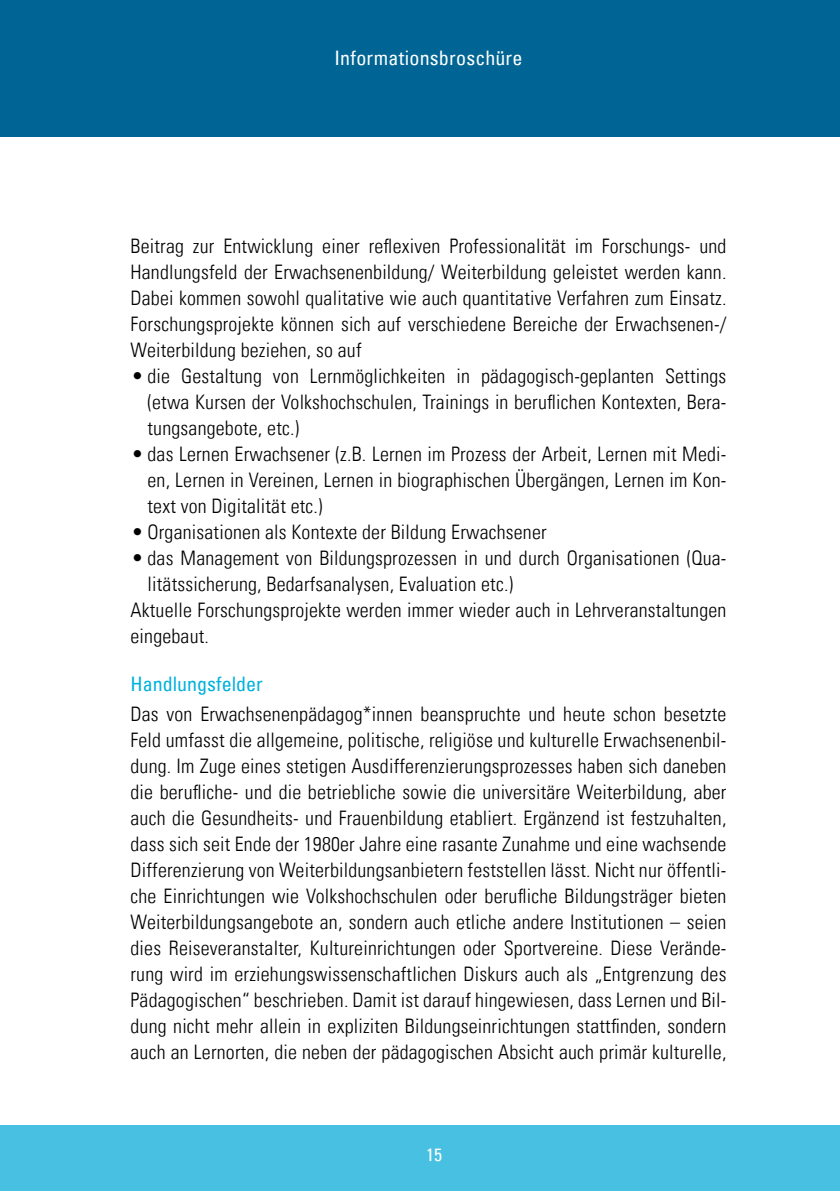
<style>
.page{position:relative;width:840px;height:1191px;background:#fff}
.page>*{position:absolute;margin:0;border:0;box-sizing:border-box;transform-origin:0 0}
.t1{font:20px/26px "Univers Com 47 Light Cond";letter-spacing:.01em;color:#000;text-align:justify}
.t2{font:condensed 20px "Univers Com 57";letter-spacing:.01em;color:#fff}
.t3{font:condensed 20px "Univers Com 57";color:#00b1dc}
.t4{font:condensed 18px "Univers Com 57";color:#fff}
</style>
<div class="page">
<div style="left:0;top:0;width:839px;height:136px;background:#006594"></div>
<div style="left:0;top:1125px;width:839px;height:66px;background:#48c0e2"></div>
<p class="t2" style="left:334px;top:45px;width:190px">Informationsbroschüre</p>
<p class="t1" style="left:130px;top:233px;width:597px">Beitrag zur Entwicklung einer reflexiven Professionalität im Forschungs- und Handlungsfeld der Erwachsenenbildung/ Weiterbildung geleistet werden kann.<br>Dabei kommen sowohl qualitative wie auch quantitative Verfahren zum Einsatz.<br>Forschungsprojekte können sich auf verschiedene Bereiche der Erwachsenen-/ Weiterbildung beziehen, so auf</p>
<p class="t1" style="left:147px;top:363px;width:580px;text-indent:-16px">• die Gestaltung von Lernmöglichkeiten in pädagogisch-geplanten Settings (etwa Kursen der Volkshochschulen, Trainings in beruflichen Kontexten, Bera&shy;tungsangebote, etc.)</p>
<p class="t1" style="left:147px;top:441px;width:580px;text-indent:-16px">• das Lernen Erwachsener (z.B. Lernen im Prozess der Arbeit, Lernen mit Medi&shy;en, Lernen in Vereinen, Lernen in biographischen Übergängen, Lernen im Kon&shy;text von Digitalität etc.)</p>
<p class="t1" style="left:131px;top:519px;width:416px">• Organisationen als Kontexte der Bildung Erwachsener</p>
<p class="t1" style="left:131px;top:545px;width:596px">• das Management von Bildungsprozessen in und durch Organisationen (Qua-</p>
<p class="t1" style="left:147px;top:571px;width:367px">litätssicherung, Bedarfsanalysen, Evaluation etc.)</p>
<p class="t1" style="left:130px;top:597px;width:597px">Aktuelle Forschungsprojekte werden immer wieder auch in Lehrveranstaltungen</p>
<p class="t1" style="left:130px;top:623px;width:80px">eingebaut.</p>
<p class="t3" style="left:130px;top:671px;width:134px">Handlungsfelder</p>
<p class="t1" style="left:130px;top:701px;width:597px">Das von Erwachsenenpädagog*innen beanspruchte und heute schon besetzte Feld umfasst die allgemeine, politische, religiöse und kulturelle Erwachsenenbil&shy;dung. Im Zuge eines stetigen Ausdifferenzierungsprozesses haben sich daneben die berufliche- und die betriebliche sowie die universitäre Weiterbildung, aber auch die Gesundheits- und Frauenbildung etabliert. Ergänzend ist festzuhalten, dass sich seit Ende der 1980er Jahre eine rasante Zunahme und eine wachsende Differenzierung von Weiterbildungsanbietern feststellen lässt. Nicht nur öffentli&shy;che Einrichtungen wie Volkshochschulen oder berufliche Bildungsträger bieten Weiterbildungsangebote an, sondern auch etliche andere Institutionen – seien dies Reiseveranstalter, Kultureinrichtungen oder Sportvereine. Diese Verände&shy;rung wird im erziehungswissenschaftlichen Diskurs auch als „Entgrenzung des Pädagogischen“ beschrieben. Damit ist darauf hingewiesen, dass Lernen und Bil&shy;dung nicht mehr allein in expliziten Bildungseinrichtungen stattfinden, sondern auch an Lernorten, die neben der pädagogischen Absicht auch primär kulturelle,</p>
<p class="t4" style="left:426px;top:1143px;width:17px">15</p>
</div>
